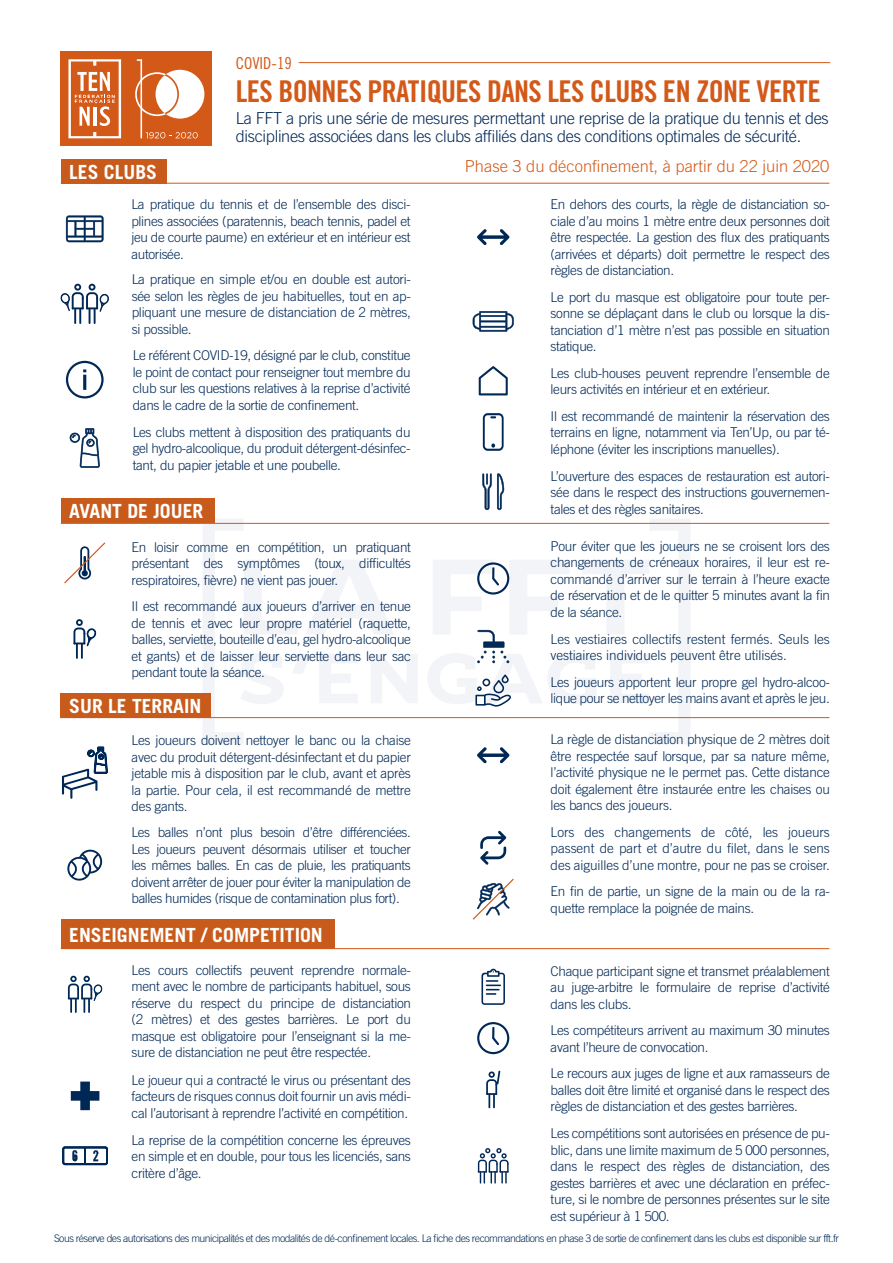
<style>
.page{position:relative;width:893px;height:1263px;background:#fff}
.page>*{position:absolute;margin:0;border:0;box-sizing:border-box;transform-origin:0 0}
.t1{font:30px "Trade Gothic Bold Cond Twenty";letter-spacing:-.02em;color:#d35918}
.t2{font:700 19.5px "Trade Gothic";color:#fff}
.t3{font:300 16.5px/18px "Trade Gothic";letter-spacing:-.02em;color:#002856}
.t4{font:300 16.5px "Trade Gothic";color:#d35918}
.t5{font:16.5px "Trade Gothic Cond Eighteen";color:#d35918}
.t6{font:300 13.5px/16.5px "Trade Gothic";letter-spacing:-.025em;color:#002856;text-align:justify}
.t7{font:300 13.5px/16.5px "Trade Gothic";letter-spacing:-.005em;color:#002856}
.t8{font:300 10.5px "Trade Gothic";letter-spacing:-.05em;color:#002856}
</style>
<div class="page">
<div style="left:61px;top:51px;width:151px;height:95px;background:#d35918"></div>
<svg style="left:68px;top:59px;width:53px;height:79px"></svg>
<svg style="left:135px;top:59px;width:69px;height:79px"></svg>
<svg style="left:202px;top:518px;width:216px;height:226px"></svg>
<hr style="left:299px;top:62px;width:531px;height:1px;background:#d35918">
<svg style="left:482px;top:473px;width:22px;height:37px"></svg>
<svg style="left:60px;top:284px;width:49px;height:40px"></svg>
<div style="left:61px;top:159px;width:106px;height:24px;background:#c85b1b"></div>
<div style="left:61px;top:499px;width:153px;height:24px;background:#c85b1b"></div>
<div style="left:61px;top:920px;width:274px;height:29px;background:#c85b1b"></div>
<svg style="left:483px;top:413px;width:21px;height:38px"></svg>
<svg style="left:73px;top:619px;width:24px;height:40px"></svg>
<svg style="left:477px;top:1022px;width:32px;height:32px"></svg>
<hr style="left:61px;top:183px;width:768px;height:1px;background:#d35918">
<hr style="left:61px;top:523px;width:768px;height:1px;background:#d35918">
<hr style="left:61px;top:717px;width:768px;height:1px;background:#d35918">
<hr style="left:61px;top:948px;width:768px;height:1px;background:#d35918">
<svg style="left:62px;top:746px;width:46px;height:53px"></svg>
<svg style="left:472px;top:878px;width:42px;height:42px"></svg>
<svg style="left:66px;top:215px;width:38px;height:27px"></svg>
<div style="left:66px;top:361px;width:38px;height:37px;border:2px solid #002856;border-radius:50%"></div>
<hr style="left:83px;top:375px;width:3px;height:15px;background:#002856">
<svg style="left:427px;top:519px;width:264px;height:244px"></svg>
<svg style="left:479px;top:366px;width:29px;height:29px"></svg>
<svg style="left:480px;top:831px;width:26px;height:34px"></svg>
<svg style="left:477px;top:229px;width:33px;height:16px"></svg>
<svg style="left:64px;top:542px;width:42px;height:42px"></svg>
<svg style="left:67px;top:849px;width:35px;height:32px"></svg>
<svg style="left:68px;top:976px;width:35px;height:37px"></svg>
<svg style="left:478px;top:1148px;width:31px;height:35px"></svg>
<svg style="left:71px;top:1081px;width:28px;height:29px"></svg>
<svg style="left:486px;top:1070px;width:14px;height:38px"></svg>
<svg style="left:62px;top:1146px;width:46px;height:19px"></svg>
<svg style="left:70px;top:428px;width:30px;height:40px"></svg>
<div style="left:61px;top:693px;width:150px;height:25px;background:#c85b1b"></div>
<svg style="left:473px;top:311px;width:41px;height:21px"></svg>
<svg style="left:481px;top:968px;width:24px;height:37px"></svg>
<p class="t2" style="left:69px;top:160px;width:89px">LES CLUBS</p>
<p class="t5" style="left:236px;top:53px;width:57px">COVID-19</p>
<p class="t1" style="left:236px;top:73px;width:586px">LES BONNES PRATIQUES DANS LES CLUBS EN ZONE VERTE</p>
<p class="t3" style="left:236px;top:109px;width:595px">La FFT a pris une série de mesures permettant une reprise de la pratique du tennis et des disciplines associées dans les clubs affiliés dans des conditions optimales de sécurité.</p>
<p class="t4" style="left:465px;top:156px;width:366px">Phase 3 du déconfinement, à partir du 22 juin 2020</p>
<p class="t6" style="left:131px;top:196px;width:281px">La pratique du tennis et de l’ensemble des disci&shy;plines associées (paratennis, beach tennis, padel et jeu de courte paume) en extérieur et en intérieur est autorisée.</p>
<p class="t6" style="left:132px;top:271px;width:281px">La pratique en simple et/ou en double est autori&shy;sée selon les règles de jeu habituelles, tout en ap&shy;pliquant une mesure de distanciation de 2 mètres, si possible.</p>
<p class="t6" style="left:133px;top:347px;width:279px">Le référent COVID-19, désigné par le club, constitue le point de contact pour renseigner tout membre du club sur les questions relatives à la reprise d’activité dans le cadre de la sortie de confinement.</p>
<p class="t6" style="left:133px;top:424px;width:279px">Les clubs mettent à disposition des pratiquants du gel hydro-alcoolique, du produit détergent-désinfec&shy;tant, du papier jetable et une poubelle.</p>
<p class="t2" style="left:69px;top:499px;width:136px">AVANT DE JOUER</p>
<p class="t6" style="left:551px;top:196px;width:281px">En dehors des courts, la règle de distanciation so&shy;ciale d’au moins 1 mètre entre deux personnes doit être respectée. La gestion des flux des pratiquants (arrivées et départs) doit permettre le respect des règles de distanciation.</p>
<p class="t6" style="left:551px;top:289px;width:281px">Le port du masque est obligatoire pour toute per&shy;sonne se déplaçant dans le club ou lorsque la dis&shy;tanciation d’1 mètre n’est pas possible en situation statique.</p>
<p class="t6" style="left:551px;top:365px;width:281px">Les club-houses peuvent reprendre l’ensemble de leurs activités en intérieur et en extérieur.</p>
<p class="t6" style="left:551px;top:408px;width:281px">Il est recommandé de maintenir la réservation des terrains en ligne, notamment via Ten’Up, ou par té&shy;léphone (éviter les inscriptions manuelles).</p>
<p class="t6" style="left:551px;top:467px;width:281px">L’ouverture des espaces de restauration est autori&shy;sée dans le respect des instructions gouvernemen&shy;tales et des règles sanitaires.</p>
<p class="t6" style="left:132px;top:538px;width:281px">En loisir comme en compétition, un pratiquant présentant des symptômes (toux, difficultés respiratoires, fièvre) ne vient pas jouer.</p>
<p class="t6" style="left:551px;top:538px;width:281px">Pour éviter que les joueurs ne se croisent lors des changements de créneaux horaires, il leur est re&shy;commandé d’arriver sur le terrain à l’heure exacte de réservation et de le quitter 5 minutes avant la fin de la séance.</p>
<p class="t7" style="left:551px;top:630px;width:281px">Les vestiaires collectifs restent fermés. Seuls les vestiaires individuels peuvent être utilisés.</p>
<p class="t6" style="left:551px;top:674px;width:281px">Les joueurs apportent leur propre gel hydro-alcoo&shy;lique pour se nettoyer les mains avant et après le jeu.</p>
<p class="t6" style="left:551px;top:731px;width:281px">La règle de distanciation physique de 2 mètres doit être respectée sauf lorsque, par sa nature même, l’activité physique ne le permet pas. Cette distance doit également être instaurée entre les chaises ou les bancs des joueurs.</p>
<p class="t6" style="left:132px;top:598px;width:281px">Il est recommandé aux joueurs d’arriver en tenue de tennis et avec leur propre matériel (raquette, balles, serviette, bouteille d’eau, gel hydro-alcoolique et gants) et de laisser leur serviette dans leur sac pendant toute la séance.</p>
<p class="t2" style="left:69px;top:694px;width:134px">SUR LE TERRAIN</p>
<p class="t6" style="left:132px;top:732px;width:281px">Les joueurs doivent nettoyer le banc ou la chaise avec du produit détergent-désinfectant et du papier jetable mis à disposition par le club, avant et après la partie. Pour cela, il est recommandé de mettre des gants.</p>
<p class="t6" style="left:132px;top:824px;width:281px">Les balles n’ont plus besoin d’être différenciées.<br>Les joueurs peuvent désormais utiliser et toucher les mêmes balles. En cas de pluie, les pratiquants doivent arrêter de jouer pour éviter la manipulation de balles humides (risque de contamination plus fort).</p>
<p class="t6" style="left:551px;top:823px;width:281px">Lors des changements de côté, les joueurs passent de part et d’autre du filet, dans le sens des aiguilles d’une montre, pour ne pas se croiser.</p>
<p class="t6" style="left:551px;top:883px;width:281px">En fin de partie, un signe de la main ou de la ra&shy;quette remplace la poignée de mains.</p>
<p class="t2" style="left:69px;top:923px;width:255px">ENSEIGNEMENT / COMPETITION</p>
<p class="t6" style="left:132px;top:962px;width:281px">Les cours collectifs peuvent reprendre normale&shy;ment avec le nombre de participants habituel, sous réserve du respect du principe de distanciation (2 mètres) et des gestes barrières. Le port du masque est obligatoire pour l’enseignant si la me&shy;sure de distanciation ne peut être respectée.</p>
<p class="t6" style="left:551px;top:962px;width:281px">Chaque participant signe et transmet préalablement au juge-arbitre le formulaire de reprise d’activité dans les clubs.</p>
<p class="t6" style="left:551px;top:1022px;width:281px">Les compétiteurs arrivent au maximum 30 minutes avant l’heure de convocation.</p>
<p class="t6" style="left:132px;top:1071px;width:281px">Le joueur qui a contracté le virus ou présentant des facteurs de risques connus doit fournir un avis médi&shy;cal l’autorisant à reprendre l’activité en compétition.</p>
<p class="t6" style="left:551px;top:1065px;width:281px">Le recours aux juges de ligne et aux ramasseurs de balles doit être limité et organisé dans le respect des règles de distanciation et des gestes barrières.</p>
<p class="t6" style="left:132px;top:1131px;width:281px">La reprise de la compétition concerne les épreuves en simple et en double, pour tous les licenciés, sans critère d’âge.</p>
<p class="t6" style="left:551px;top:1125px;width:281px">Les compétitions sont autorisées en présence de pu&shy;blic, dans une limite maximum de 5 000 personnes, dans le respect des règles de distanciation, des gestes barrières et avec une déclaration en préfec&shy;ture, si le nombre de personnes présentes sur le site est supérieur à 1 500.</p>
<p class="t8" style="left:54px;top:1231px;width:786px">Sous réserve des autorisations des municipalités et des modalités de dé-confinement locales. La fiche des recommandations en phase 3 de sortie de confinement dans les clubs est disponible sur fft.fr</p>
</div>
